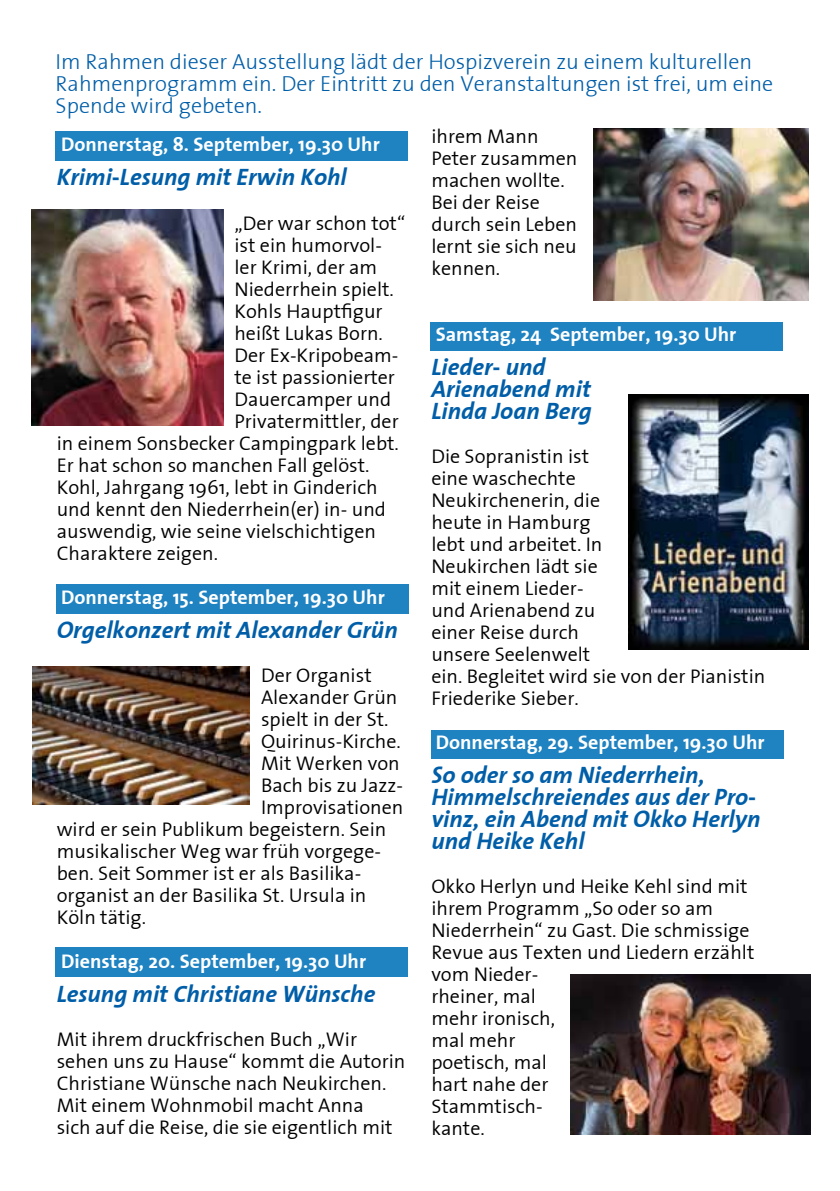
<style>
.page{position:relative;width:840px;height:1191px;background:#fff}
.page>*{position:absolute;margin:0;border:0;box-sizing:border-box;transform-origin:0 0}
.t1{font:italic 700 24px/22px "The Sans";color:#005ea8}
.t2{font:300 22px/22px "The Sans";color:#005ea8}
.t3{font:300 20px/22px "The Sans";color:#000}
.t4{font:700 20px "The Sans";color:#fff}
</style>
<div class="page">
<div style="left:55px;top:947px;width:352px;height:29px;background:#1f82c1"></div>
<div style="left:431px;top:730px;width:352px;height:29px;background:#1f82c1"></div>
<div style="left:430px;top:322px;width:352px;height:29px;background:#1f82c1"></div>
<div style="left:57px;top:584px;width:352px;height:30px;background:#1f82c1"></div>
<div style="left:56px;top:131px;width:352px;height:30px;background:#1f82c1"></div>
<img style="left:570px;top:974px;width:239px;height:160px">
<img style="left:593px;top:128px;width:215px;height:172px">
<img style="left:628px;top:394px;width:180px;height:255px">
<img style="left:33px;top:666px;width:216px;height:139px">
<img style="left:32px;top:209px;width:191px;height:216px">
<p class="t2" style="left:56px;top:50px;width:718px">Im Rahmen dieser Ausstellung lädt der Hospizverein zu einem kulturellen<br>Rahmenprogramm ein. Der Eintritt zu den Veranstaltungen ist frei, um eine<br>Spende wird gebeten.</p>
<p class="t4" style="left:61px;top:128px;width:320px">Donnerstag, 8. September, 19.30 Uhr</p>
<p class="t1" style="left:57px;top:166px;width:291px">Krimi-Lesung mit Erwin Kohl</p>
<p class="t3" style="left:234px;top:211px;width:172px">„Der war schon tot“</p>
<p class="t3" style="left:234px;top:233px;width:149px">ist ein humorvol-</p>
<p class="t3" style="left:234px;top:255px;width:144px">ler Krimi, der am</p>
<p class="t3" style="left:234px;top:277px;width:161px">Niederrhein spielt.</p>
<p class="t3" style="left:234px;top:299px;width:150px">Kohls Hauptfigur</p>
<p class="t3" style="left:234px;top:321px;width:150px">heißt Lukas Born.</p>
<p class="t3" style="left:234px;top:343px;width:165px">Der Ex-Kripobeam-</p>
<p class="t3" style="left:234px;top:365px;width:162px">te ist passionierter</p>
<p class="t3" style="left:234px;top:387px;width:158px">Dauercamper und</p>
<p class="t3" style="left:234px;top:409px;width:166px">Privatermittler, der</p>
<p class="t3" style="left:57px;top:431px;width:343px">in einem Sonsbecker Campingpark lebt.</p>
<p class="t3" style="left:57px;top:453px;width:314px">Er hat schon so manchen Fall gelöst.</p>
<p class="t3" style="left:57px;top:475px;width:322px">Kohl, Jahrgang 1961, lebt in Ginderich</p>
<p class="t3" style="left:57px;top:497px;width:330px">und kennt den Niederrhein(er) in- und</p>
<p class="t3" style="left:57px;top:519px;width:320px">auswendig, wie seine vielschichtigen</p>
<p class="t3" style="left:57px;top:541px;width:163px">Charaktere zeigen.</p>
<p class="t4" style="left:61px;top:580px;width:325px">Donnerstag, 15. September, 19.30 Uhr</p>
<p class="t1" style="left:57px;top:618px;width:342px">Orgelkonzert mit Alexander Grün</p>
<p class="t3" style="left:261px;top:663px;width:112px">Der Organist</p>
<p class="t3" style="left:261px;top:685px;width:138px">Alexander Grün</p>
<p class="t3" style="left:261px;top:707px;width:129px">spielt in der St.</p>
<p class="t3" style="left:261px;top:729px;width:141px">Quirinus-Kirche.</p>
<p class="t3" style="left:261px;top:751px;width:140px">Mit Werken von</p>
<p class="t3" style="left:261px;top:773px;width:143px">Bach bis zu Jazz-</p>
<p class="t3" style="left:261px;top:795px;width:144px">Improvisationen</p>
<p class="t3" style="left:57px;top:817px;width:331px">wird er sein Publikum begeistern. Sein</p>
<p class="t3" style="left:57px;top:839px;width:325px">musikalischer Weg war früh vorgege-</p>
<p class="t3" style="left:57px;top:861px;width:306px">ben. Seit Sommer ist er als Basilika-</p>
<p class="t3" style="left:57px;top:883px;width:311px">organist an der Basilika St. Ursula in</p>
<p class="t3" style="left:57px;top:905px;width:91px">Köln tätig.</p>
<p class="t4" style="left:61px;top:944px;width:306px">Dienstag, 20. September, 19.30 Uhr</p>
<p class="t1" style="left:57px;top:982px;width:320px">Lesung mit Christiane Wünsche</p>
<p class="t3" style="left:57px;top:1027px;width:350px">Mit ihrem druckfrischen Buch „Wir sehen uns zu Hause“ kommt die Autorin Christiane Wünsche nach Neukirchen.<br>Mit einem Wohnmobil macht Anna<br>sich auf die Reise, die sie eigentlich mit</p>
<p class="t3" style="left:431px;top:124px;width:147px">ihrem Mann<br>Peter zusammen machen wollte.<br>Bei der Reise durch sein Leben lernt sie sich neu kennen.</p>
<p class="t4" style="left:435px;top:317px;width:302px">Samstag, 24 September, 19.30 Uhr</p>
<p class="t1" style="left:431px;top:355px;width:162px">Lieder- und<br>Arienabend mit<br>Linda Joan Berg</p>
<p class="t3" style="left:431px;top:444px;width:335px">Die Sopranistin ist<br>eine waschechte<br>Neukirchenerin, die<br>heute in Hamburg<br>lebt und arbeitet. In<br>Neukirchen lädt sie<br>mit einem Lieder-<br>und Arienabend zu<br>einer Reise durch<br>unsere Seelenwelt<br>ein. Begleitet wird sie von der Pianistin<br>Friederike Sieber.</p>
<p class="t4" style="left:435px;top:725px;width:330px">Donnerstag, 29. September, 19.30 Uhr</p>
<p class="t1" style="left:431px;top:763px;width:330px">So oder so am Niederrhein,<br>Himmelschreiendes aus der Pro&shy;vinz, ein Abend mit Okko Herlyn und Heike Kehl</p>
<p class="t3" style="left:431px;top:874px;width:324px">Okko Herlyn und Heike Kehl sind mit ihrem Programm „So oder so am<br>Niederrhein“ zu Gast. Die schmissige<br>Revue aus Texten und Liedern erzählt vom Nieder-<br>rheiner, mal<br>mehr ironisch,<br>mal mehr<br>poetisch, mal<br>hart nahe der<br>Stammtisch-<br>kante.</p>
</div>
